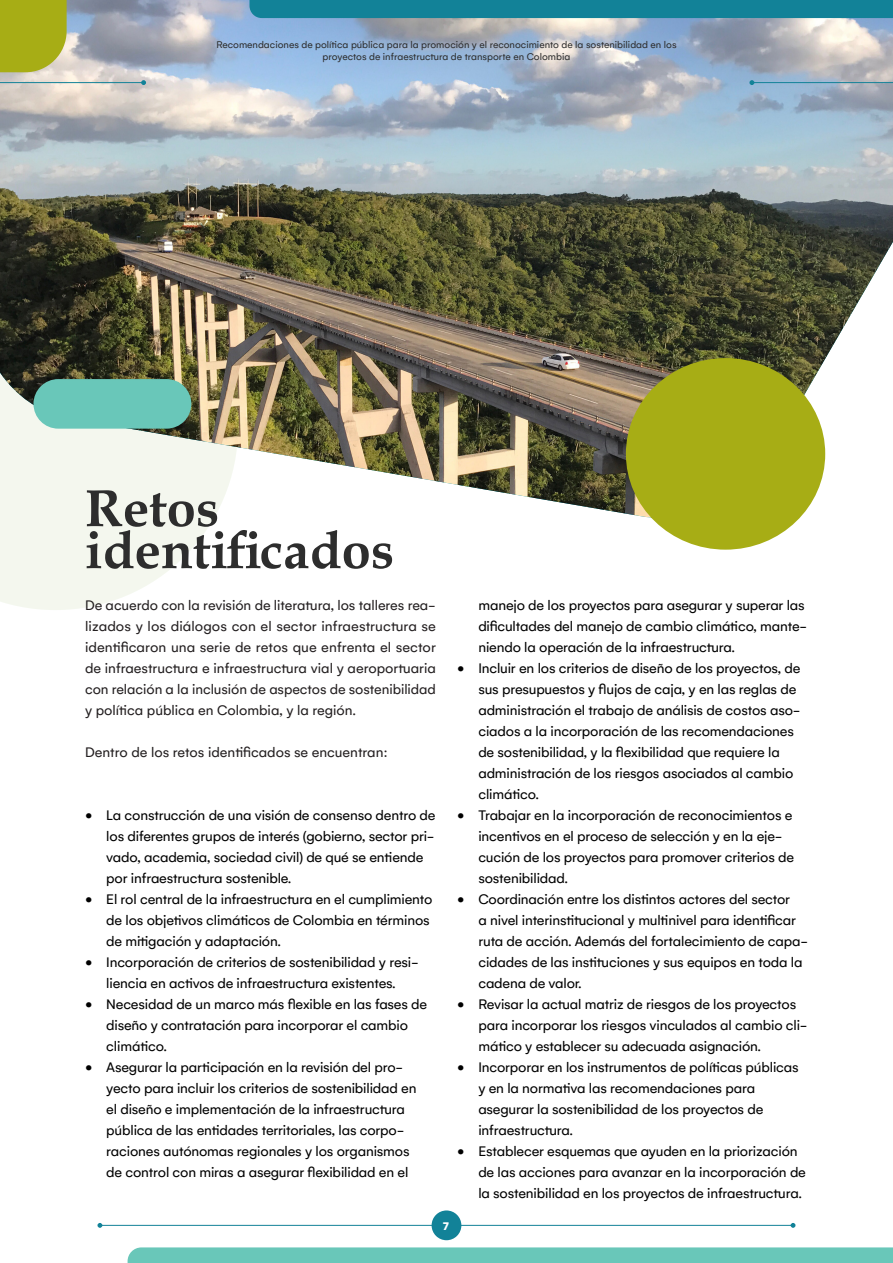
<style>
.page{position:relative;width:893px;height:1263px;background:#fff}
.page>*{position:absolute;margin:0;border:0;box-sizing:border-box;transform-origin:0 0}
.PRINCIPAL{font:700 52.5px/42px "Book Antiqua";color:#2d2d2d}
.t1{font:15px/21px "Gelion";letter-spacing:-.01em;color:#000}
.PARRAFO{font:15px/21px "Gelion";color:#231f20;text-align:justify}
.t2{font:900 12px "Gelion";color:#fff}
.t3{font:10.5px/12px "Gelion";color:#2d2d2d;text-align:center}
</style>
<div class="page">
<svg style="left:0;top:524px;width:210px;height:86px;fill:#f4f7ee"></svg>
<img style="left:0;top:0;width:893px;height:524px">
<hr style="left:100px;top:1225px;width:693px;height:1px;background:#128298">
<svg style="left:97px;top:1223px;width:5px;height:5px"></svg>
<svg style="left:791px;top:1223px;width:4px;height:5px"></svg>
<div style="left:432px;top:1210px;width:29px;height:30px;background:#128298;border-radius:50%"></div>
<div style="left:128px;top:1247px;width:765px;height:16px;background:#69c7b9"></div>
<svg style="left:0;top:0;width:67px;height:72px;background:#abb023"></svg>
<hr style="left:0;top:82px;width:144px;height:1px;background:#128298">
<svg style="left:141px;top:80px;width:5px;height:5px"></svg>
<hr style="left:752px;top:82px;width:141px;height:1px;background:#128298">
<svg style="left:749px;top:80px;width:5px;height:5px"></svg>
<div style="left:249px;top:0;width:644px;height:18px;background:#128298"></div>
<div style="left:33px;top:379px;width:158px;height:50px;background:#69c7b9;border-radius:25px"></div>
<div style="left:626px;top:358px;width:199px;height:192px;background:#a7ad15;border-radius:50%"></div>
<p class="t3" style="left:216px;top:38px;width:462px">Recomendaciones de política pública para la promoción y el reconocimiento de la sostenibilidad en los proyectos de infraestructura de transporte en Colombia</p>
<p class="PRINCIPAL" style="left:85px;top:487px;width:311px">Retos identificados</p>
<p class="PARRAFO" style="left:85px;top:594px;width:352px">De acuerdo con la revisión de literatura, los talleres rea&shy;lizados y los diálogos con el sector infraestructura se identificaron una serie de retos que enfrenta el sector de infraestructura e infraestructura vial y aeroportuaria con relación a la inclusión de aspectos de sostenibilidad y política pública en Colombia, y la región.</p>
<p class="PARRAFO" style="left:85px;top:741px;width:304px">Dentro de los retos identificados se encuentran:</p>
<p class="t1" style="left:106px;top:804px;width:331px;text-indent:-21px">• La construcción de una visión de consenso dentro de los diferentes grupos de interés (gobierno, sector pri&shy;vado, academia, sociedad civil) de qué se entiende por infraestructura sostenible.</p>
<p class="t1" style="left:106px;top:888px;width:328px;text-indent:-21px">• El rol central de la infraestructura en el cumplimiento de los objetivos climáticos de Colombia en términos de mitigación y adaptación.</p>
<p class="t1" style="left:85px;top:951px;width:335px;text-align:center">• Incorporación de criterios de sostenibilidad y resi&shy;liencia en activos de infraestructura existentes.</p>
<p class="t1" style="left:106px;top:993px;width:322px;text-indent:-21px">• Necesidad de un marco más flexible en las fases de diseño y contratación para incorporar el cambio climático.</p>
<p class="t1" style="left:106px;top:1056px;width:312px;text-indent:-21px">• Asegurar la participación en la revisión del pro&shy;yecto para incluir los criterios de sostenibilidad en el diseño e implementación de la infraestructura pública de las entidades territoriales, las corpo&shy;raciones autónomas regionales y los organismos de control con miras a asegurar flexibilidad en el</p>
<p class="t2" style="left:443px;top:1218px;width:7px">7</p>
<p class="t1" style="left:478px;top:594px;width:330px">manejo de los proyectos para asegurar y superar las dificultades del manejo de cambio climático, mante&shy;niendo la operación de la infraestructura.</p>
<p class="t1" style="left:478px;top:657px;width:324px;text-indent:-21px">• Incluir en los criterios de diseño de los proyectos, de sus presupuestos y flujos de caja, y en las reglas de administración el trabajo de análisis de costos aso&shy;ciados a la incorporación de las recomendaciones de sostenibilidad, y la flexibilidad que requiere la administración de los riesgos asociados al cambio climático.</p>
<p class="t1" style="left:478px;top:804px;width:317px;text-indent:-21px">• Trabajar en la incorporación de reconocimientos e incentivos en el proceso de selección y en la eje&shy;cución de los proyectos para promover criterios de sostenibilidad.</p>
<p class="t1" style="left:478px;top:888px;width:331px;text-indent:-21px">• Coordinación entre los distintos actores del sector<br>a nivel interinstitucional y multinivel para identificar ruta de acción. Además del fortalecimiento de capa&shy;cidades de las instituciones y sus equipos en toda la cadena de valor.</p>
<p class="t1" style="left:478px;top:993px;width:331px;text-indent:-21px">• Revisar la actual matriz de riesgos de los proyectos para incorporar los riesgos vinculados al cambio cli&shy;mático y establecer su adecuada asignación.</p>
<p class="t1" style="left:478px;top:1056px;width:322px;text-indent:-21px">• Incorporar en los instrumentos de políticas públicas y en la normativa las recomendaciones para asegurar la sostenibilidad de los proyectos de infraestructura.</p>
<p class="t1" style="left:478px;top:1140px;width:329px;text-indent:-21px">• Establecer esquemas que ayuden en la priorización de las acciones para avanzar en la incorporación de la sostenibilidad en los proyectos de infraestructura.</p>
</div>
